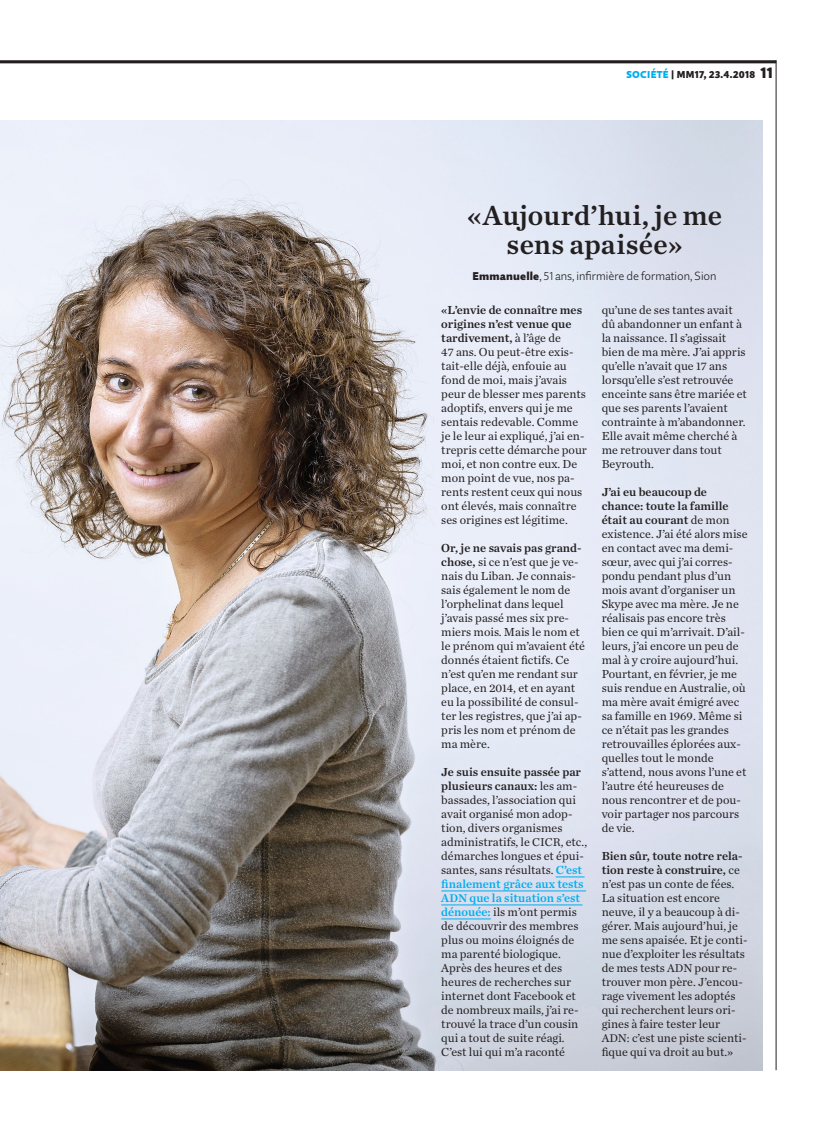
<style>
.page{position:relative;width:833px;height:1134px;background:#fff}
.page>*{position:absolute;margin:0;border:0;box-sizing:border-box;transform-origin:0 0}
._113_TI_23_CT_x04{font:28.75px/28.8px "Chronicle Text G1 Semi";letter-spacing:.005em;color:#231f20;text-align:center}
._212_LT_stumpf_CT_x0{font:12.25px/14px "Chronicle Text G1";color:#231f20}
._252_LT_stumpf_QS_x0{font:300 11.75px "Quire Sans Pro";color:#231f20}
._300_Rubrik_Ausgabe{font:900 10px "Quire Sans Pro";letter-spacing:.03em;color:#231f20}
.s1{color:#00aeef}
.s2{font-size:15px}
.s3{font-weight:900;font-size:11.25px}
.s4{font-size:11.5px}
.s5{font-family:"Chronicle Text G1 Semi"}
.s6{font-size:11.75px}
.s7{font-family:"Chronicle Text G1 Semi";color:#00aeef}
.s8{font-family:"Chronicle Text G1 Semi";font-size:11.75px;color:#00aeef}
</style>
<div class="page">
<img style="left:0;top:120px;width:762px;height:950px">
<svg style="left:556px;top:877px;width:28px;height:1px"></svg>
<hr style="left:441px;top:891px;width:145px;height:1px;background:#00aeef">
<hr style="left:441px;top:905px;width:141px;height:1px;background:#00aeef">
<hr style="left:441px;top:919px;width:50px;height:1px;background:#00aeef">
<hr style="left:776px;top:60px;width:1px;height:1010px;background:#231f20">
<hr style="left:0;top:60px;width:776px;height:3px;background:#231f20">
<p class="_300_Rubrik_Ausgabe" style="left:626px;top:68px;width:148px"><span class="s1">SOCIÉTÉ</span> | MM17, 23.4.2018 <span class="s2">11</span></p>
<p class="_113_TI_23_CT_x04" style="left:467px;top:199px;width:256px">«Aujourd’hui, je me sens apaisée»</p>
<p class="_252_LT_stumpf_QS_x0" style="left:472px;top:269px;width:246px"><span class="s3">Emmanuelle</span>, <span class="s4">51</span> ans, infirmière de formation, Sion</p>
<p class="_212_LT_stumpf_CT_x0" style="left:441px;top:302px;width:147px"><span class="s5">«L’envie de connaître mes origines n’est venue que tardivement,</span> à l’âge de<br><span class="s6">47</span> ans. Ou peut-être exis&shy;tait-elle déjà, enfouie au fond de moi, mais j’avais peur de blesser mes parents adoptifs, envers qui je me sentais redevable. Comme je le leur ai expliqué, j’ai en&shy;trepris cette démarche pour moi, et non contre eux. De mon point de vue, nos pa&shy;rents restent ceux qui nous ont élevés, mais connaître ses origines est légitime.</p>
<p class="_212_LT_stumpf_CT_x0" style="left:441px;top:540px;width:145px"><span class="s5">Or, je ne savais pas grand&shy;chose,</span> si ce n’est que je ve&shy;nais du Liban. Je connais&shy;sais également le nom de l’orphelinat dans lequel j’avais passé mes six pre&shy;miers mois. Mais le nom et le prénom qui m’avaient été donnés étaient fictifs. Ce n’est qu’en me rendant sur place, en <span class="s6">2014</span>, et en ayant eu la possibilité de consul&shy;ter les registres, que j’ai ap&shy;pris les nom et prénom de ma mère.</p>
<p class="_212_LT_stumpf_CT_x0" style="left:441px;top:764px;width:147px"><span class="s5">Je suis ensuite passée par plusieurs canaux:</span> les am&shy;bassades, l’association qui avait organisé mon adop&shy;tion, divers organismes administratifs, le <span class="s6">CICR</span>, etc., démarches longues et épui&shy;santes, sans résultats. <span class="s7">C’est finalement grâce aux tests<br></span><span class="s8">ADN</span> <span class="s7">que la situation s’est dénouée:</span> ils m’ont permis de découvrir des membres plus ou moins éloignés de ma parenté biologique.<br>Après des heures et des heures de recherches sur internet dont Facebook et de nombreux mails, j’ai re&shy;trouvé la trace d’un cousin qui a tout de suite réagi.<br>C’est lui qui m’a raconté</p>
<p class="_212_LT_stumpf_CT_x0" style="left:601px;top:302px;width:147px">qu’une de ses tantes avait dû abandonner un enfant à la naissance. Il s’agissait bien de ma mère. J’ai appris qu’elle n’avait que <span class="s6">17</span> ans lorsqu’elle s’est retrouvée enceinte sans être mariée et que ses parents l’avaient contrainte à m’abandonner.<br>Elle avait même cherché à me retrouver dans tout<br>Beyrouth.</p>
<p class="_212_LT_stumpf_CT_x0" style="left:601px;top:484px;width:147px"><span class="s5">J’ai eu beaucoup de chance: toute la famille était au courant</span> de mon existence. J’ai été alors mise en contact avec ma demi&shy;sœur, avec qui j’ai corres&shy;pondu pendant plus d’un mois avant d’organiser un<br>Skype avec ma mère. Je ne réalisais pas encore très bien ce qui m’arrivait. D’ail&shy;leurs, j’ai encore un peu de mal à y croire aujourd’hui.<br>Pourtant, en février, je me suis rendue en Australie, où ma mère avait émigré avec sa famille en <span class="s6">1969</span>. Même si ce n’était pas les grandes retrouvailles éplorées aux&shy;quelles tout le monde s’attend, nous avons l’une et l’autre été heureuses de nous rencontrer et de pou&shy;voir partager nos parcours de vie.</p>
<p class="_212_LT_stumpf_CT_x0" style="left:601px;top:848px;width:147px"><span class="s5">Bien sûr, toute notre rela&shy;tion reste à construire,</span> ce n’est pas un conte de fées.<br>La situation est encore neuve, il y a beaucoup à di&shy;gérer. Mais aujourd’hui, je me sens apaisée. Et je conti&shy;nue d’exploiter les résultats de mes tests <span class="s6">ADN</span> pour re&shy;trouver mon père. J’encou&shy;rage vivement les adoptés qui recherchent leurs ori&shy;gines à faire tester leur<br><span class="s6">ADN</span>: c’est une piste scienti&shy;fique qui va droit au but.»</p>
</div>
